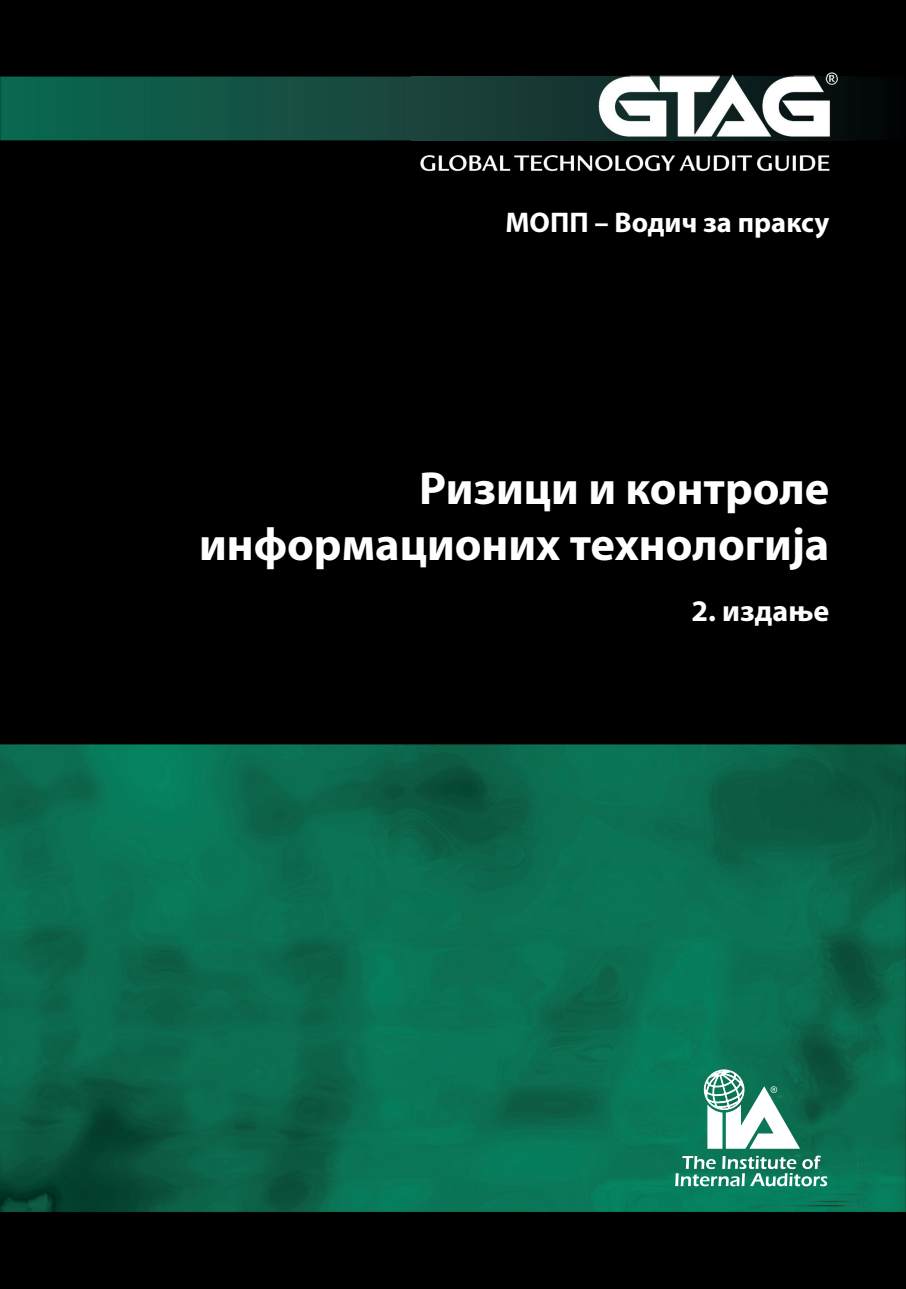
<style>
.page{position:relative;width:906px;height:1289px;background:#fff}
.page>*{position:absolute;margin:0;border:0;box-sizing:border-box;transform-origin:0 0}
.t1{font:700 46.5px/55.8px "Myriad Pro";color:#fff;text-align:right}
.t2{font:700 30px "Myriad Pro";color:#fff}
.t3{font:700 28.5px "Myriad Pro";color:#fff}
</style>
<div class="page">
<div style="left:0;top:0;width:906px;height:1288px;background:#000001"></div>
<svg style="left:0;top:77px;width:861px;height:63px;background:#115545"></svg>
<img style="left:0;top:744px;width:906px;height:468px">
<img style="left:411px;top:72px;width:442px;height:100px">
<img style="left:411px;top:77px;width:442px;height:63px">
<svg style="left:704px;top:1025px;width:96px;height:123px;background:#589e8a"></svg>
<svg style="left:675px;top:1155px;width:152px;height:31px;background:#54a08b"></svg>
<p class="t3" style="left:505px;top:211px;width:325px">МОПП – Водич за праксу</p>
<p class="t1" style="left:199px;top:464px;width:632px">Ризици и контроле информационих технологија</p>
<p class="t2" style="left:691px;top:599px;width:139px">2. издање</p>
</div>
